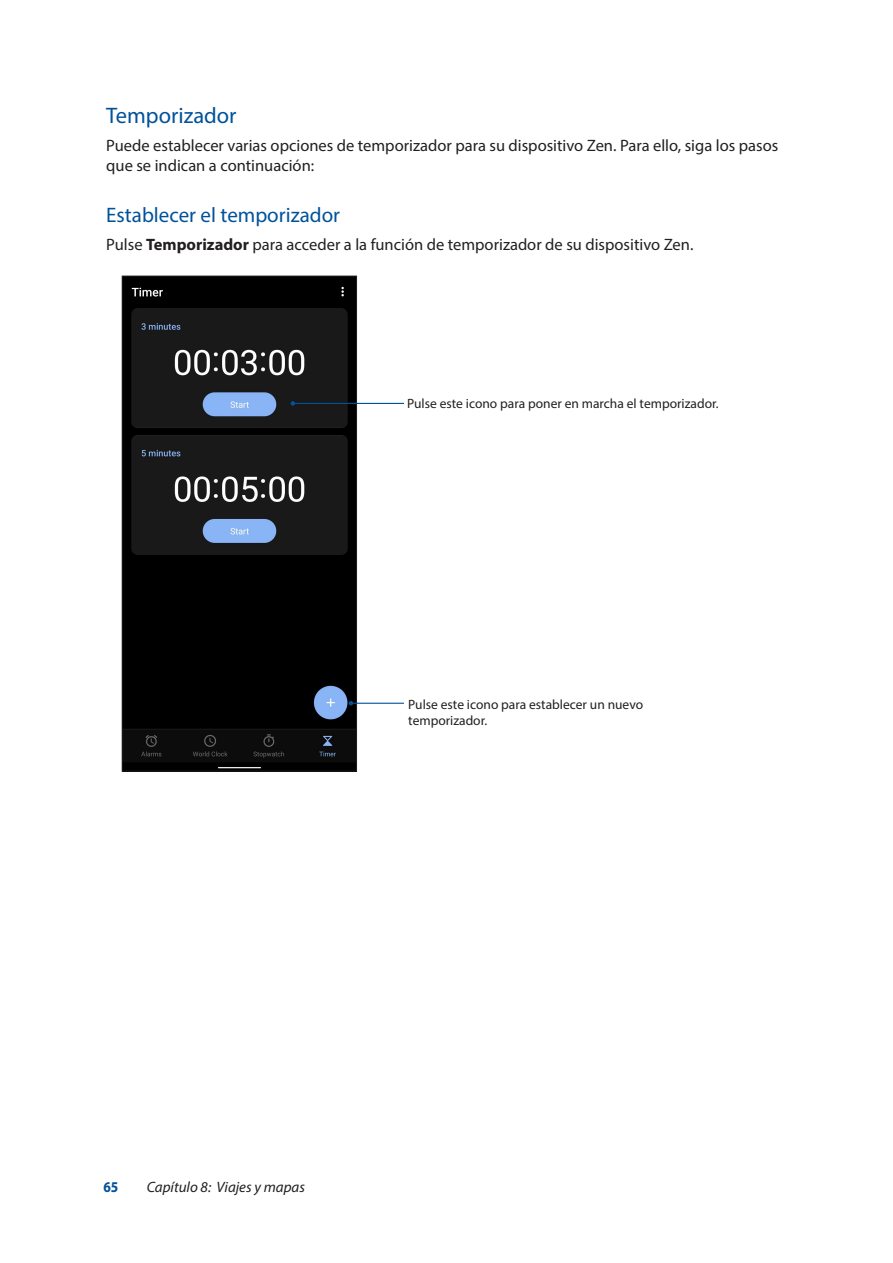
<style>
.page{position:relative;width:893px;height:1263px;background:#fff}
.page>*{position:absolute;margin:0;border:0;box-sizing:border-box;transform-origin:0 0}
.t1{font:22.5px "Myriad Pro";color:#01529a}
.t2{font:21px "Myriad Pro";color:#01529a}
.t3{font:16.5px/19.8px "Myriad Pro";color:#231f20}
.t4{font:italic 15px "Myriad Pro";color:#231f20}
.t5{font:700 15px "Myriad Pro";color:#01529a;scale:.9 1}
.t6{font:13.5px/16.2px "Myriad Pro";color:#231f20}
.s1{font-weight:700}
</style>
<div class="page">
<img style="left:124px;top:278px;width:231px;height:491px">
<div style="left:122px;top:276px;width:235px;height:495px;border:1px solid #231f20"></div>
<hr style="left:351px;top:703px;width:53px;height:1px;background:#01529a">
<svg style="left:349px;top:701px;width:4px;height:4px"></svg>
<hr style="left:293px;top:403px;width:111px;height:1px;background:#01529a">
<svg style="left:291px;top:401px;width:4px;height:5px"></svg>
<h1 class="t1" style="left:106px;top:102px;width:132px">Temporizador</h1>
<p class="t3" style="left:106px;top:136px;width:673px">Puede establecer varias opciones de temporizador para su dispositivo Zen. Para ello, siga los pasos que se indican a continuación:</p>
<p class="t2" style="left:106px;top:202px;width:235px">Establecer el temporizador</p>
<p class="t3" style="left:106px;top:235px;width:589px">Pulse <span class="s1">Temporizador</span> para acceder a la función de temporizador de su dispositivo Zen.</p>
<p class="t6" style="left:407px;top:395px;width:313px">Pulse este icono para poner en marcha el temporizador.</p>
<p class="t6" style="left:408px;top:696px;width:236px">Pulse este icono para establecer un nuevo temporizador.</p>
<p class="t5" style="left:103px;top:1177px;width:18px">65</p>
<p class="t4" style="left:147px;top:1178px;width:160px">Capítulo 8: Viajes y mapas</p>
</div>
